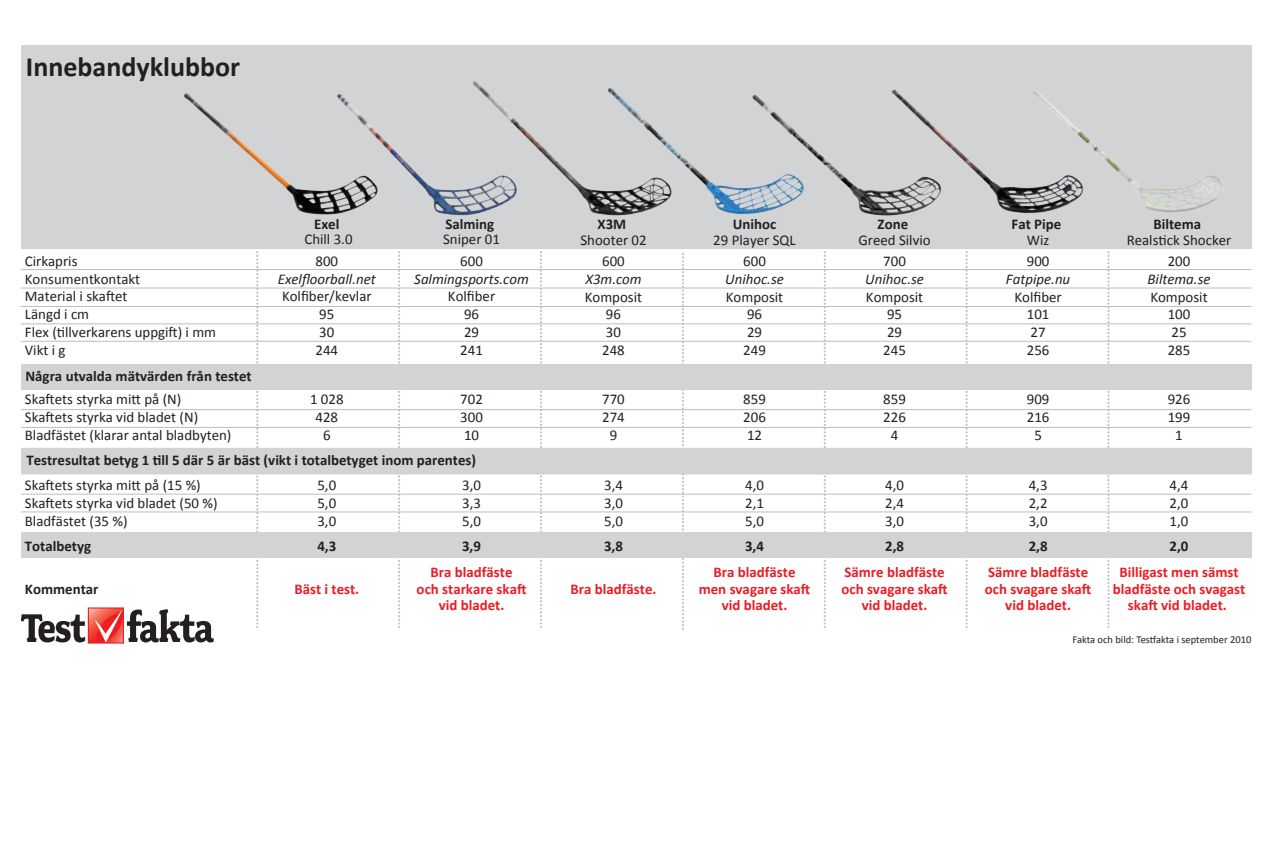
<style>
.page{position:relative;width:1262px;height:854px;background:#fff}
.page>*{position:absolute;margin:0;border:0;box-sizing:border-box;transform-origin:0 0}
.t1{font:700 28px "Calibri";color:#231f20}
.t2{font:14.88px/17.8px "Calibri";color:#231f20;text-align:center}
.t3{font:700 14.88px/16.6px "Calibri";color:#ec1c24;text-align:center}
.t4{font:700 14.88px "Calibri";color:#231f20}
.t5{font:italic 14.88px "Calibri";color:#231f20}
.t6{font:10.5px "Calibri";color:#231f20}
</style>
<div class="page">
<svg style="left:21px;top:607px;width:193px;height:36px"></svg>
<div style="left:21px;top:45px;width:1230px;height:204px;background:#d1d3d4"></div>
<hr style="left:21px;top:269px;width:1230px;height:1px;background:#bcbec0">
<hr style="left:21px;top:288px;width:1230px;height:1px;background:#bcbec0">
<hr style="left:21px;top:306px;width:1230px;height:1px;background:#bcbec0">
<hr style="left:21px;top:324px;width:1230px;height:1px;background:#bcbec0">
<hr style="left:21px;top:341px;width:1230px;height:1px;background:#bcbec0">
<hr style="left:21px;top:409px;width:1230px;height:1px;background:#bcbec0">
<hr style="left:21px;top:427px;width:1230px;height:1px;background:#bcbec0">
<hr style="left:21px;top:494px;width:1230px;height:1px;background:#bcbec0">
<hr style="left:21px;top:512px;width:1230px;height:1px;background:#bcbec0">
<svg style="left:398px;top:251px;width:2px;height:376px"></svg>
<svg style="left:540px;top:251px;width:2px;height:376px"></svg>
<svg style="left:682px;top:253px;width:2px;height:376px"></svg>
<svg style="left:824px;top:251px;width:2px;height:376px"></svg>
<svg style="left:965px;top:251px;width:3px;height:376px"></svg>
<svg style="left:1107px;top:251px;width:2px;height:376px"></svg>
<svg style="left:256px;top:251px;width:2px;height:376px"></svg>
<div style="left:21px;top:448px;width:1230px;height:26px;background:#d1d3d4"></div>
<div style="left:21px;top:364px;width:1230px;height:25px;background:#d1d3d4"></div>
<div style="left:21px;top:532px;width:1230px;height:26px;background:#d1d3d4"></div>
<img style="left:378px;top:134px;width:93px;height:82px">
<svg style="left:436px;top:177px;width:35px;height:35px"></svg>
<img style="left:184px;top:93px;width:194px;height:122px">
<svg style="left:299px;top:177px;width:77px;height:35px"></svg>
<img style="left:471px;top:81px;width:152px;height:135px">
<svg style="left:590px;top:179px;width:17px;height:33px"></svg>
<img style="left:607px;top:88px;width:145px;height:127px">
<svg style="left:716px;top:175px;width:36px;height:34px"></svg>
<img style="left:752px;top:95px;width:143px;height:121px">
<svg style="left:860px;top:179px;width:30px;height:33px"></svg>
<img style="left:890px;top:89px;width:141px;height:126px">
<svg style="left:999px;top:177px;width:32px;height:33px"></svg>
<img style="left:1031px;top:90px;width:192px;height:123px">
<svg style="left:1144px;top:177px;width:78px;height:33px"></svg>
<h1 class="t1" style="left:26px;top:49px;width:216px">Innebandyklubbor</h1>
<p class="t4" style="left:314px;top:214px;width:27px">Exel</p>
<p class="t2" style="left:304px;top:230px;width:50px">Chill 3.0</p>
<p class="t4" style="left:445px;top:215px;width:50px">Salming</p>
<p class="t2" style="left:443px;top:230px;width:58px">Sniper 01</p>
<p class="t4" style="left:597px;top:215px;width:30px">X3M</p>
<p class="t2" style="left:580px;top:230px;width:68px">Shooter 02</p>
<p class="t4" style="left:733px;top:215px;width:45px">Unihoc</p>
<p class="t2" style="left:713px;top:230px;width:84px">29 Player SQL</p>
<p class="t4" style="left:877px;top:215px;width:32px">Zone</p>
<p class="t2" style="left:858px;top:230px;width:74px">Greed Silvio</p>
<p class="t4" style="left:1011px;top:215px;width:51px">Fat Pipe</p>
<p class="t2" style="left:1027px;top:230px;width:24px">Wiz</p>
<p class="t4" style="left:1153px;top:215px;width:49px">Biltema</p>
<p class="t2" style="left:1126px;top:230px;width:106px">Realstick Shocker</p>
<p class="t2" style="left:25px;top:251px;width:193px;text-align:left">Cirkapris<br>Konsumentkontakt<br>Material i skaftet<br>Längd i cm<br>Flex (tillverkarens uppgift) i mm<br>Vikt i g</p>
<p class="t2" style="left:25px;top:390px;width:208px;text-align:left">Skaftets styrka mitt på (N)<br>Skaftets styrka vid bladet (N)<br>Bladfästet (klarar antal bladbyten)</p>
<p class="t2" style="left:25px;top:475px;width:194px;text-align:left">Skaftets styrka mitt på (15 %)<br>Skaftets styrka vid bladet (50 %)<br>Bladfästet (35 %)</p>
<p class="t2" style="left:315px;top:251px;width:24px">800</p>
<p class="t5" style="left:278px;top:269px;width:100px">Exelfloorball.net</p>
<p class="t2" style="left:282px;top:287px;width:91px">Kolfiber/kevlar<br>95<br>30<br>244</p>
<p class="t2" style="left:310px;top:390px;width:35px">1 028<br>428<br>6</p>
<p class="t2" style="left:460px;top:251px;width:24px">600</p>
<p class="t5" style="left:414px;top:269px;width:116px">Salmingsports.com</p>
<p class="t2" style="left:448px;top:287px;width:49px">Kolfiber<br>96<br>29<br>241</p>
<p class="t2" style="left:460px;top:390px;width:24px;text-align:justify">702<br>300<br>10</p>
<p class="t4" style="left:25px;top:367px;width:228px">Några utvalda mätvärden från testet</p>
<p class="t4" style="left:26px;top:451px;width:451px">Testresultat betyg 1 till 5 där 5 är bäst (vikt i totalbetyget inom parentes)</p>
<p class="t2" style="left:317px;top:475px;width:20px;text-align:justify">5,0<br>5,0<br>3,0</p>
<p class="t2" style="left:462px;top:475px;width:20px;text-align:justify">3,0<br>3,3<br>5,0</p>
<p class="t3" style="left:417px;top:563px;width:111px">Bra bladfäste<br>och starkare skaft vid bladet.</p>
<p class="t4" style="left:25px;top:536px;width:68px">Totalbetyg</p>
<p class="t4" style="left:317px;top:536px;width:20px">4,3</p>
<p class="t4" style="left:462px;top:536px;width:20px">3,9</p>
<p class="t3" style="left:294px;top:580px;width:66px">Bäst i test.</p>
<p class="t4" style="left:25px;top:579px;width:75px">Kommentar</p>
<p class="t2" style="left:602px;top:251px;width:24px">600</p>
<p class="t5" style="left:585px;top:269px;width:58px">X3m.com</p>
<p class="t2" style="left:585px;top:287px;width:59px">Komposit<br>96<br>30<br>248</p>
<p class="t2" style="left:602px;top:390px;width:24px">770<br>274<br>9</p>
<p class="t2" style="left:604px;top:476px;width:20px;text-align:justify">3,4<br>3,0<br>5,0</p>
<p class="t4" style="left:604px;top:536px;width:20px">3,8</p>
<p class="t3" style="left:570px;top:580px;width:87px">Bra bladfäste.</p>
<p class="t2" style="left:743px;top:251px;width:24px">600</p>
<p class="t5" style="left:725px;top:269px;width:60px">Unihoc.se</p>
<p class="t2" style="left:726px;top:287px;width:59px">Komposit<br>96<br>29<br>249</p>
<p class="t2" style="left:743px;top:390px;width:24px;text-align:justify">859<br>206<br>12</p>
<p class="t2" style="left:745px;top:476px;width:20px;text-align:justify">4,0<br>2,1<br>5,0</p>
<p class="t3" style="left:699px;top:563px;width:113px">Bra bladfäste men svagare skaft vid bladet.</p>
<p class="t4" style="left:745px;top:536px;width:20px">3,4</p>
<p class="t2" style="left:883px;top:251px;width:24px">700</p>
<p class="t5" style="left:865px;top:269px;width:60px">Unihoc.se</p>
<p class="t2" style="left:866px;top:287px;width:59px">Komposit<br>95<br>29<br>245</p>
<p class="t2" style="left:883px;top:390px;width:24px">859<br>226<br>4</p>
<p class="t2" style="left:885px;top:476px;width:20px;text-align:justify">4,0<br>2,4<br>3,0</p>
<p class="t3" style="left:841px;top:563px;width:108px">Sämre bladfäste och svagare skaft vid bladet.</p>
<p class="t4" style="left:885px;top:536px;width:20px">2,8</p>
<p class="t2" style="left:1027px;top:251px;width:24px">900</p>
<p class="t5" style="left:1006px;top:270px;width:66px">Fatpipe.nu</p>
<p class="t2" style="left:1014px;top:287px;width:49px">Kolfiber<br>101<br>27<br>256</p>
<p class="t2" style="left:1027px;top:390px;width:24px">909<br>216<br>5</p>
<p class="t2" style="left:1029px;top:476px;width:20px;text-align:justify">4,3<br>2,2<br>3,0</p>
<p class="t3" style="left:985px;top:563px;width:108px">Sämre bladfäste och svagare skaft vid bladet.</p>
<p class="t4" style="left:1028px;top:536px;width:20px">2,8</p>
<p class="t2" style="left:1168px;top:251px;width:24px">200</p>
<p class="t5" style="left:1147px;top:270px;width:65px">Biltema.se</p>
<p class="t2" style="left:1150px;top:287px;width:59px">Komposit<br>100<br>25<br>285</p>
<p class="t2" style="left:1168px;top:390px;width:24px">926<br>199<br>1</p>
<p class="t2" style="left:1169px;top:476px;width:20px;text-align:justify">4,4<br>2,0<br>1,0</p>
<p class="t3" style="left:1113px;top:563px;width:134px">Billigast men sämst bladfäste och svagast skaft vid bladet.</p>
<p class="t4" style="left:1169px;top:536px;width:20px">2,0</p>
<p class="t6" style="left:1072px;top:633px;width:180px">Fakta och bild: Testfakta i september 2010</p>
</div>
